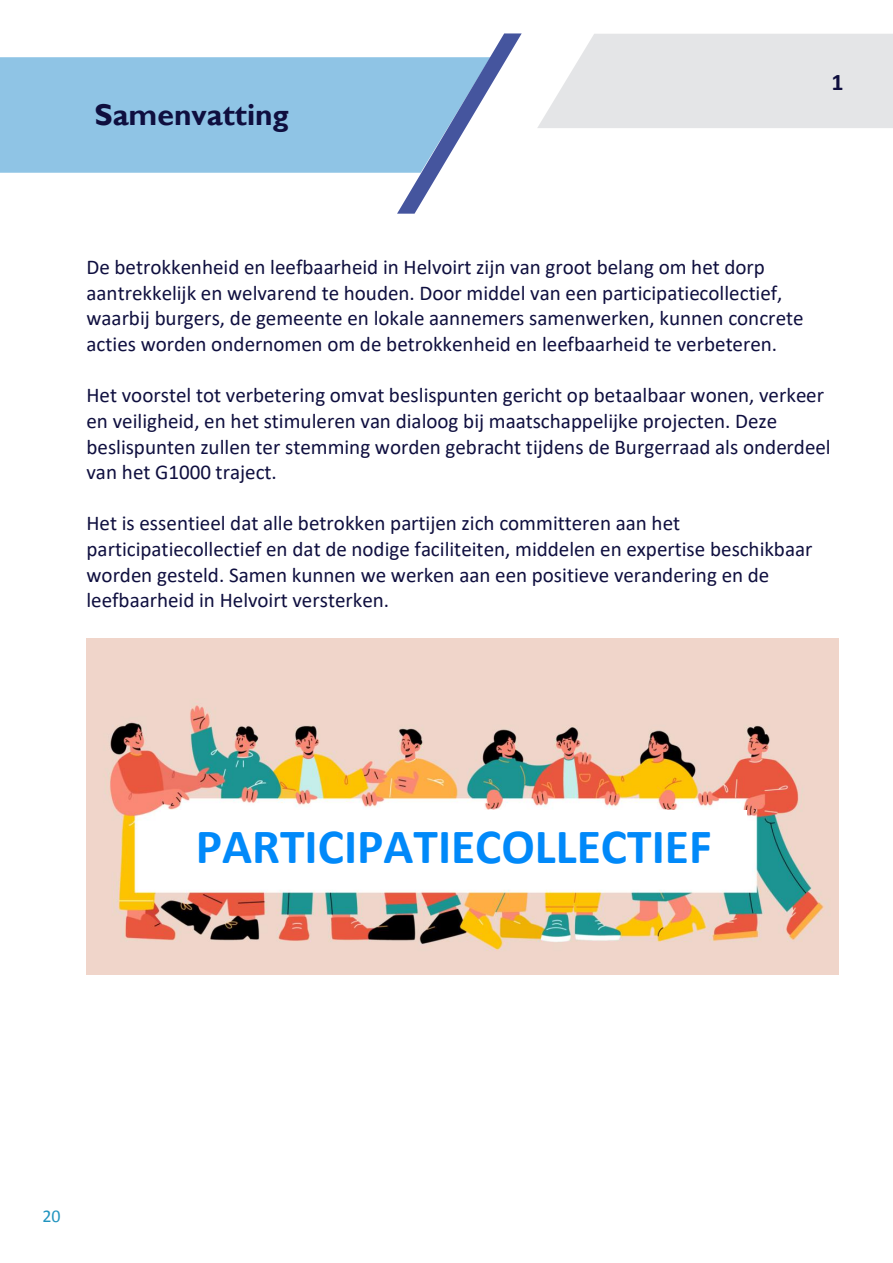
<style>
.page{position:relative;width:893px;height:1263px;background:#fff}
.page>*{position:absolute;margin:0;border:0;box-sizing:border-box;transform-origin:0 0}
.t1{font:700 49.5px "Calibri";color:#0189f9}
.t2{font:700 30px "Gill Sans";color:#0f0f3f}
.t3{font:700 24px "Calibri";color:#0f0f3f}
.t4{font:21px/25.7px "Calibri";color:#0f0f3f}
.t5{font:18px "Calibri";color:#2194bf}
</style>
<div class="page">
<div style="left:0;top:57px;width:397px;height:116px;background:#8fc4e5"></div>
<svg style="left:397px;top:33px;width:125px;height:181px"></svg>
<svg style="left:537px;top:34px;width:356px;height:94px;background:#e6e7e9"></svg>
<img style="left:86px;top:638px;width:752px;height:336px">
<div style="left:161px;top:810px;width:586px;height:68px;background:#fff"></div>
<p class="t2" style="left:95px;top:97px;width:196px">Samenvatting</p>
<p class="t3" style="left:831px;top:65px;width:14px">1</p>
<p class="t4" style="left:86px;top:254px;width:719px">De betrokkenheid en leefbaarheid in Helvoirt zijn van groot belang om het dorp aantrekkelijk en welvarend te houden. Door middel van een participatiecollectief, waarbij burgers, de gemeente en lokale aannemers samenwerken, kunnen concrete acties worden ondernomen om de betrokkenheid en leefbaarheid te verbeteren.</p>
<p class="t4" style="left:86px;top:382px;width:746px">Het voorstel tot verbetering omvat beslispunten gericht op betaalbaar wonen, verkeer en veiligheid, en het stimuleren van dialoog bij maatschappelijke projecten. Deze beslispunten zullen ter stemming worden gebracht tijdens de Burgerraad als onderdeel van het G1000 traject.</p>
<p class="t4" style="left:86px;top:510px;width:727px">Het is essentieel dat alle betrokken partijen zich committeren aan het participatiecollectief en dat de nodige faciliteiten, middelen en expertise beschikbaar worden gesteld. Samen kunnen we werken aan een positieve verandering en de leefbaarheid in Helvoirt versterken.</p>
<p class="t1" style="left:196px;top:812px;width:517px">PARTICIPATIECOLLECTIEF</p>
<p class="t5" style="left:43px;top:1205px;width:20px">20</p>
</div>
